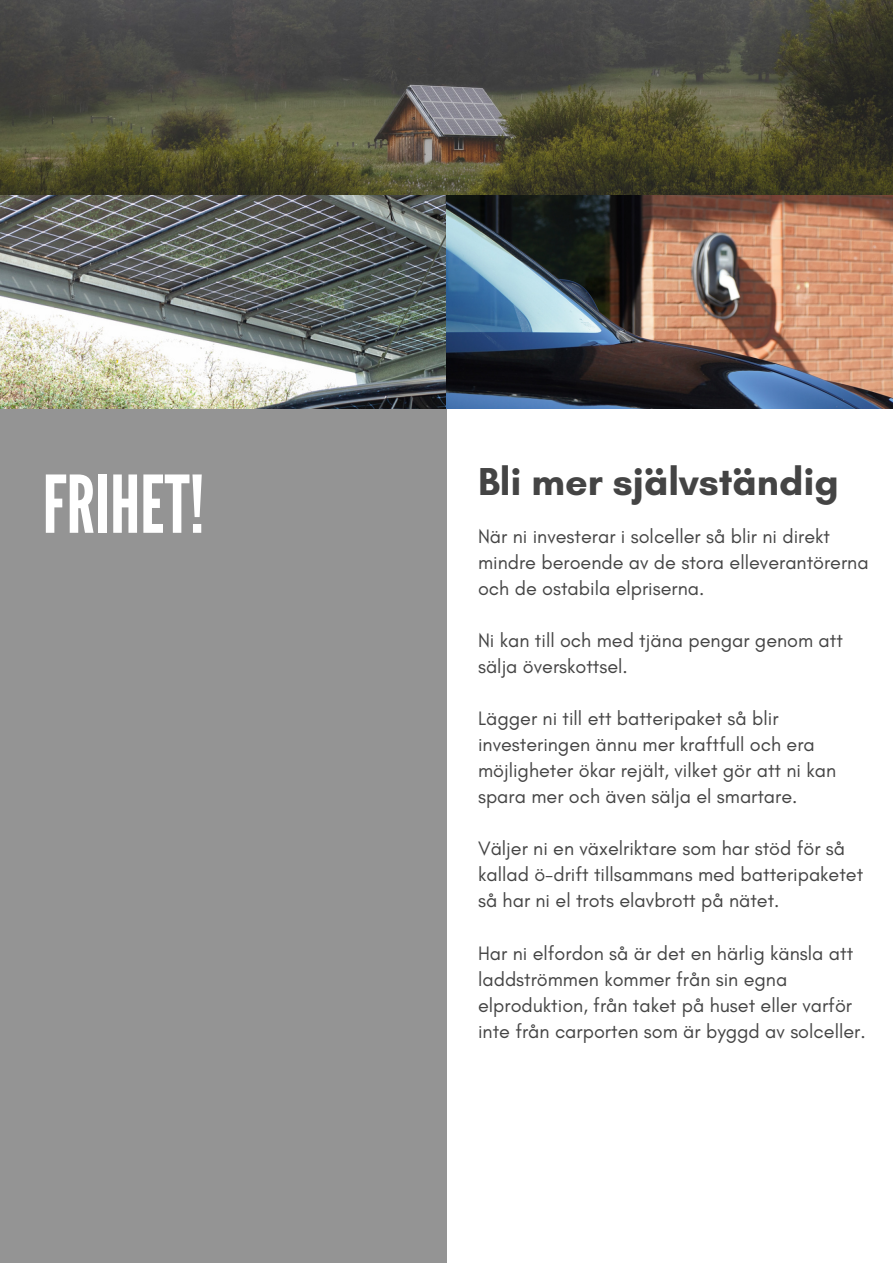
<style>
.page{position:relative;width:893px;height:1264px;background:#fff}
.page>*{position:absolute;margin:0;border:0;box-sizing:border-box;transform-origin:0 0}
.t1{font:79.35px "League Gothic";color:#fff}
.t2{font:700 39.6px "Glacial Indifference";color:#444}
.t3{font:19.8px/26px "Glacial Indifference";color:#444}
</style>
<div class="page">
<div style="left:0;top:381px;width:447px;height:881px;background:#949494"></div>
<img style="left:0;top:0;width:892px;height:408px">
<h1 class="t1" style="left:43px;top:458px;width:163px">FRIHET!</h1>
<h2 class="t2" style="left:478px;top:457px;width:362px">Bli mer självständig</h2>
<p class="t3" style="left:478px;top:523px;width:392px">När ni investerar i solceller så blir ni direkt mindre beroende av de stora elleverantörerna och de ostabila elpriserna.</p>
<p class="t3" style="left:478px;top:627px;width:366px">Ni kan till och med tjäna pengar genom att sälja överskottsel.</p>
<p class="t3" style="left:478px;top:705px;width:359px">Lägger ni till ett batteripaket så blir investeringen ännu mer kraftfull och era möjligheter ökar rejält, vilket gör att ni kan spara mer och även sälja el smartare.</p>
<p class="t3" style="left:478px;top:835px;width:387px">Väljer ni en växelriktare som har stöd för så kallad ö-drift tillsammans med batteripaketet så har ni el trots elavbrott på nätet.</p>
<p class="t3" style="left:478px;top:939px;width:389px">Har ni elfordon så är det en härlig känsla att laddströmmen kommer från sin egna elproduktion, från taket på huset eller varför inte från carporten som är byggd av solceller.</p>
</div>
